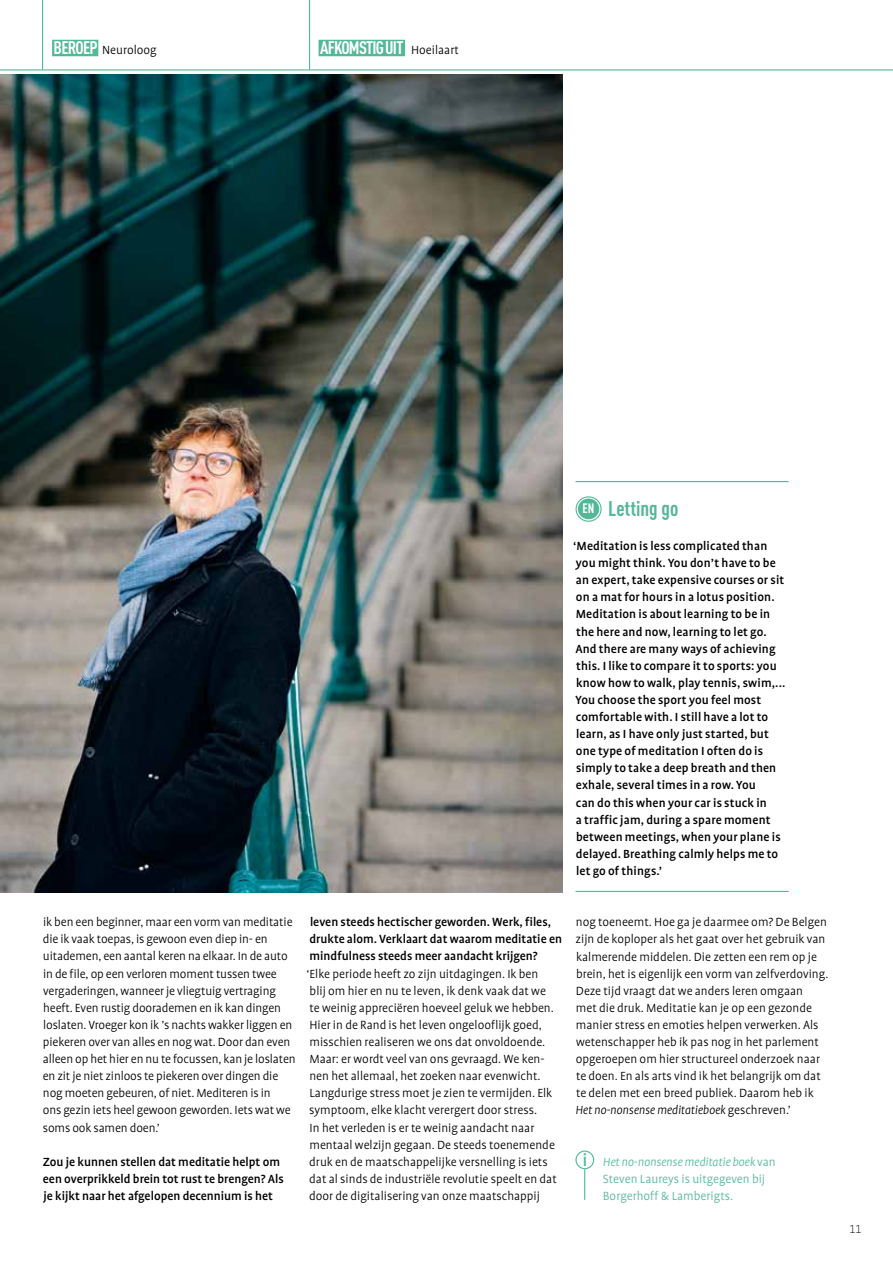
<style>
.page{position:relative;width:893px;height:1263px;background:#fff}
.page>*{position:absolute;margin:0;border:0;box-sizing:border-box;transform-origin:0 0}
.t1{font:700 condensed 21px "DINOT";color:#53b896}
.t2{font:700 condensed 18px "DINOT";letter-spacing:-.04em;color:#fff}
.t3{font:300 13.5px/17.1px "Profile";color:#000}
.t4{font:500 13.5px/17.1px "Profile";letter-spacing:.01em;color:#000}
.t5{font:300 13.5px/17.1px "Profile";color:#53b896}
.t6{font:300 11.25px "Gotham Narrow";color:#000}
.s1{font-family:"DINOT";font-weight:700;font-stretch:condensed;font-size:18px;color:#fff}
.s2{font-family:"Profile";font-weight:300;font-stretch:normal;font-size:13.5px;color:#000}
.s3{font-size:13.5px;color:#fff}
.s4{font-style:italic}
.s5{font-family:"DINOT";font-weight:700;font-stretch:condensed;font-size:18px}
</style>
<div class="page">
<hr style="left:0;top:69px;width:893px;height:2px;background:#53b896">
<hr style="left:42px;top:0;width:1px;height:70px;background:#53b896">
<hr style="left:309px;top:0;width:1px;height:70px;background:#53b896">
<div style="left:52px;top:40px;width:46px;height:16px;background:#53b896"></div>
<div style="left:319px;top:40px;width:86px;height:16px;background:#53b896"></div>
<img style="left:0;top:75px;width:563px;height:817px">
<hr style="left:575px;top:481px;width:214px;height:1px;background:#53b896">
<hr style="left:575px;top:891px;width:214px;height:1px;background:#53b896">
<div style="left:575px;top:496px;width:27px;height:26px;border:1px solid #53b896;border-radius:50%"></div>
<div style="left:578px;top:498px;width:21px;height:21px;background:#53b896;border-radius:50%"></div>
<hr style="left:584px;top:1169px;width:1px;height:31px;background:#53b896">
<div style="left:575px;top:1150px;width:19px;height:19px;border:1px solid #53b896;border-radius:50%"></div>
<p class="t3" style="left:54px;top:41px;width:105px"><span class="s1">BEROEP</span> Neuroloog</p>
<h2 class="t2" style="left:320px;top:37px;width:141px">AFKOMSTIG UIT <span class="s2">Hoeilaart</span></h2>
<h1 class="t1" style="left:583px;top:496px;width:97px"><span class="s3">EN</span> Letting go</h1>
<p class="t4" style="left:573px;top:537px;width:214px">‘Meditation is less complicated than you might think. You don’t have to be an expert, take expensive courses or sit on a mat for hours in a lotus position.<br>Meditation is about learning to be in the here and now, learning to let go.<br>And there are many ways of achieving this. I like to compare it to sports: you know how to walk, play tennis, swim,...<br>You choose the sport you feel most comfortable with. I still have a lot to learn, as I have only just started, but one type of meditation I often do is simply to take a deep breath and then exhale, several times in a row. You<br>can do this when your car is stuck in<br>a traffic jam, during a spare moment between meetings, when your plane is delayed. Breathing calmly helps me to let go of things.’</p>
<p class="t3" style="left:43px;top:914px;width:254px">ik ben een beginner, maar een vorm van meditatie die ik vaak toepas, is gewoon even diep in- en uitademen, een aantal keren na elkaar. In de auto in de file, op een verloren moment tussen twee vergaderingen, wanneer je vliegtuig vertraging heeft. Even rustig doorademen en ik kan dingen loslaten. Vroeger kon ik ’s nachts wakker liggen en piekeren over van alles en nog wat. Door dan even alleen op het hier en nu te focussen, kan je loslaten en zit je niet zinloos te piekeren over dingen die nog moeten gebeuren, of niet. Mediteren is in<br>ons gezin iets heel gewoon geworden. Iets wat we soms ook samen doen.’</p>
<p class="t4" style="left:43px;top:1153px;width:243px">Zou je kunnen stellen dat meditatie helpt om een overprikkeld brein tot rust te brengen? Als je kijkt naar het afgelopen decennium is het</p>
<p class="t4" style="left:309px;top:914px;width:254px">leven steeds hectischer geworden. Werk, files, drukte alom. Verklaart dat waarom meditatie en mindfulness steeds meer aandacht krijgen?</p>
<p class="t3" style="left:306px;top:965px;width:252px">‘Elke periode heeft zo zijn uitdagingen. Ik ben blij om hier en nu te leven, ik denk vaak dat we<br>te weinig appreciëren hoeveel geluk we hebben.<br>Hier in de Rand is het leven ongelooflijk goed, misschien realiseren we ons dat onvoldoende.<br>Maar: er wordt veel van ons gevraagd. We ken&shy;nen het allemaal, het zoeken naar evenwicht.<br>Langdurige stress moet je zien te vermijden. Elk symptoom, elke klacht verergert door stress.<br>In het verleden is er te weinig aandacht naar mentaal welzijn gegaan. De steeds toenemende druk en de maatschappelijke versnelling is iets dat al sinds de industriële revolutie speelt en dat door de digitalisering van onze maatschappij</p>
<p class="t3" style="left:575px;top:914px;width:254px">nog toeneemt. Hoe ga je daarmee om? De Belgen zijn de koploper als het gaat over het gebruik van kalmerende middelen. Die zetten een rem op je brein, het is eigenlijk een vorm van zelfverdoving.<br>Deze tijd vraagt dat we anders leren omgaan<br>met die druk. Meditatie kan je op een gezonde manier stress en emoties helpen verwerken. Als wetenschapper heb ik pas nog in het parlement opgeroepen om hier structureel onderzoek naar te doen. En als arts vind ik het belangrijk om dat te delen met een breed publiek. Daarom heb ik <span class="s4">Het no-nonsense meditatieboek</span> geschreven.’</p>
<p class="t5" style="left:603px;top:1153px;width:174px;text-indent:-20px"><span class="s5">i</span> <span class="s4">Het no-nonsense meditatie boek</span> van<br>Steven Laureys is uitgegeven bij<br>Borgerhoff &amp; Lamberigts.</p>
<p class="t6" style="left:850px;top:1222px;width:13px">11</p>
</div>
